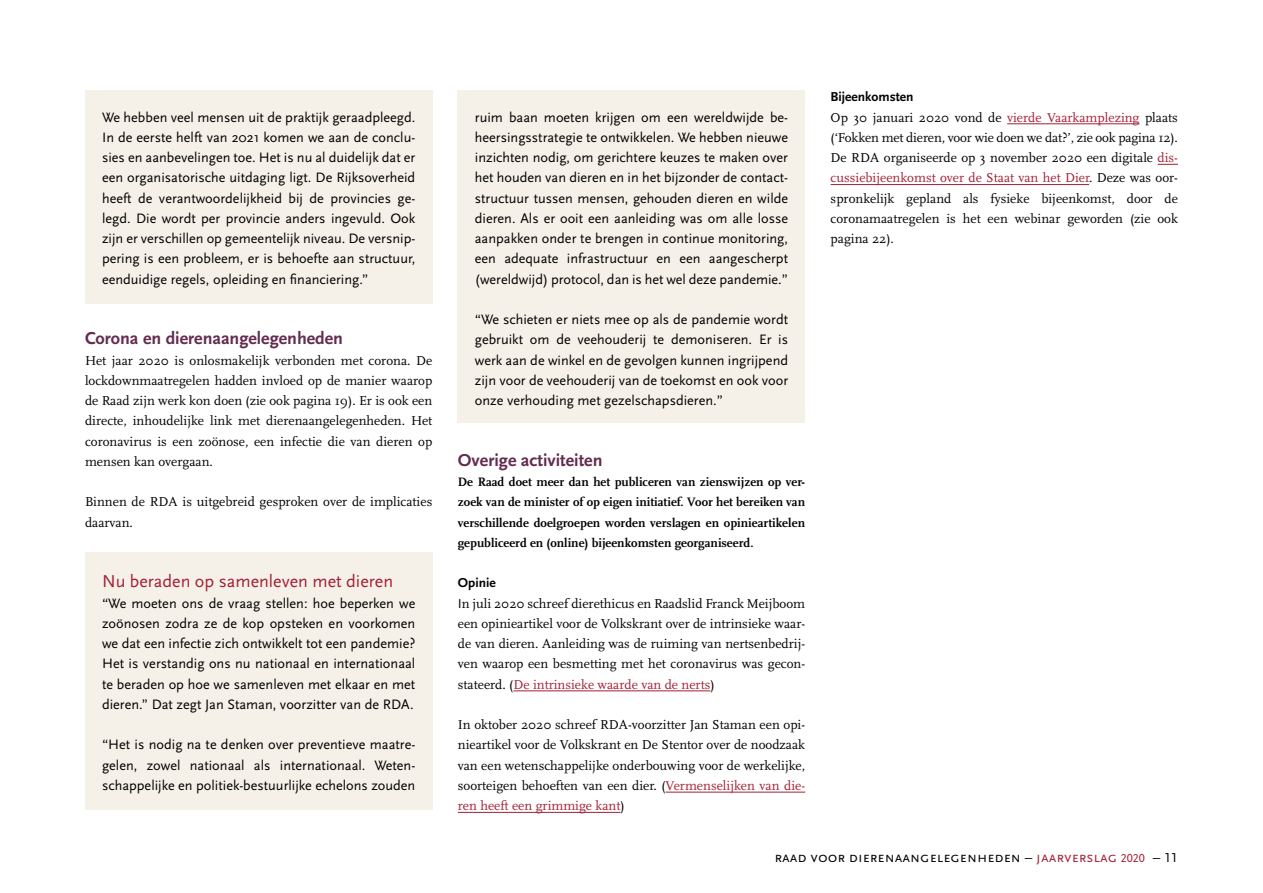
<style>
.page{position:relative;width:1263px;height:893px;background:#fff}
.page>*{position:absolute;margin:0;border:0;box-sizing:border-box;transform-origin:0 0}
.H3_Alineakop_paars{font:700 18px "Scala Sans Pro";color:#632c50}
.P_Kopjes_qoute{font:18px "Scala Sans Pro";color:#a42035}
.t1{font:15px "Scala Sans Caps";color:#000}
.P_Platte_tekst_-_voo{font:14.25px/20.2px "Scala Sans Pro";color:#000;text-align:justify}
.P_Platte_tekst_-_voo-2{font:14.25px/20.2px "Scala Sans Pro";color:#000;text-align:justify}
.P_Platte_tekst{font:13.5px/20.2px "Scala";color:#000;text-align:justify}
.P_Platte_tekst-2{font:700 13.5px "Scala Sans Pro";color:#000}
.H4_Subalineakop{font:700 13.5px "Scala Sans Pro";color:#000}
.P_Kleine_outro-tekst{font:700 12.75px/20.2px "Scala Pro";color:#000;text-align:justify}
.s1{font-style:inherit}
.s2{font-family:"Scala Sans Pro"}
.s3{color:#a42035}
.s4{font-size:12px;color:#a42035}
.s5{font-size:13.5px}
</style>
<div class="page">
<hr style="left:513px;top:691px;width:197px;height:1px;background:#a42035">
<hr style="left:666px;top:792px;width:139px;height:1px;background:#a42035">
<hr style="left:458px;top:812px;width:162px;height:1px;background:#a42035">
<hr style="left:1007px;top:124px;width:132px;height:1px;background:#a42035">
<svg style="left:1157px;top:164px;width:21px;height:1px"></svg>
<hr style="left:831px;top:184px;width:258px;height:1px;background:#a42035">
<div style="left:85px;top:90px;width:347px;height:214px;background:#f5f1e9"></div>
<div style="left:85px;top:553px;width:347px;height:257px;background:#f5f1e9"></div>
<div style="left:458px;top:90px;width:347px;height:332px;background:#f5f1e9"></div>
<p class="P_Platte_tekst_-_voo" style="left:102px;top:107px;width:315px">We hebben veel mensen uit de praktijk geraadpleegd.<br>In de eerste helft van 2021 komen we aan de conclu&shy;sies en aanbevelingen toe. Het is nu al duidelijk dat er een organisatorische uitdaging ligt. De Rijksoverheid heeft de verantwoordelijkheid bij de provincies ge&shy;legd. Die wordt per provincie anders ingevuld. Ook zijn er verschillen op gemeentelijk niveau. De versnip&shy;pering is een probleem, er is behoefte aan structuur, eenduidige regels, opleiding en financiering.”</p>
<h3 class="H3_Alineakop_paars" style="left:85px;top:326px;width:260px">Corona en dierenaangelegenheden</h3>
<p class="P_Platte_tekst" style="left:85px;top:350px;width:349px">Het jaar 2020 is onlosmakelijk verbonden met corona. De lockdownmaatregelen hadden invloed op de manier waarop de Raad zijn werk kon doen (zie ook pagina 19). Er is ook een directe, inhoudelijke link met dierenaangelegenheden. Het coronavirus is een zoönose, een infectie die van dieren op mensen kan overgaan.</p>
<p class="P_Platte_tekst" style="left:85px;top:492px;width:349px">Binnen de RDA is uitgebreid gesproken over de implicaties daarvan.</p>
<p class="P_Kopjes_qoute" style="left:102px;top:569px;width:293px">Nu beraden op samenleven met dieren</p>
<p class="P_Platte_tekst_-_voo" style="left:102px;top:593px;width:315px">“We moeten ons de vraag stellen: hoe beperken we zoönosen zodra ze de kop opsteken en voorkomen we dat een infectie zich ontwikkelt tot een pandemie?<br>Het is verstandig ons nu nationaal en internationaal te beraden op hoe we samenleven met elkaar en met dieren.” Dat zegt Jan Staman, voorzitter van de RDA.</p>
<p class="P_Platte_tekst_-_voo" style="left:102px;top:735px;width:315px">“Het is nodig na te denken over preventieve maatre&shy;gelen, zowel nationaal als internationaal. Weten&shy;schappelijke en politiek-bestuurlijke echelons zouden</p>
<p class="P_Platte_tekst_-_voo-2" style="left:475px;top:106px;width:315px"><span class="s1">ruim</span> baan moeten krijgen om een wereldwijde be&shy;heersingsstrategie te ontwikkelen. We hebben nieuwe inzichten nodig, om gerichtere keuzes te maken over het houden van dieren en in het bijzonder de contact&shy;structuur tussen mensen, gehouden dieren en wilde dieren. Als er ooit een aanleiding was om alle losse aanpakken onder te brengen in continue monitoring, een adequate infrastructuur en een aangescherpt (wereldwijd) protocol, dan is het wel deze pandemie.”</p>
<p class="P_Platte_tekst_-_voo-2" style="left:475px;top:309px;width:315px">“We schieten er niets mee op als de pandemie wordt gebruikt om de veehouderij te demoniseren. Er is werk aan de winkel en de gevolgen kunnen ingrijpend zijn voor de veehouderij van de toekomst en ook voor onze verhouding met gezelschapsdieren.”</p>
<h3 class="H3_Alineakop_paars" style="left:458px;top:447px;width:146px">Overige activiteiten</h3>
<p class="P_Kleine_outro-tekst" style="left:458px;top:472px;width:349px">De Raad doet meer dan het publiceren van zienswijzen op ver&shy;zoek van de minister of op eigen initiatief. Voor het bereiken van verschillende doelgroepen worden verslagen en opinieartikelen gepubliceerd en (online) bijeenkomsten georganiseerd.</p>
<h4 class="H4_Subalineakop" style="left:458px;top:574px;width:39px">Opinie</h4>
<p class="P_Platte_tekst" style="left:458px;top:593px;width:349px"><span class="s2">I</span>n juli 2020 schreef dierethicus en Raadslid Franck Meijboom een opinieartikel voor de Volkskrant over de intrinsieke waar&shy;de van dieren. Aanleiding was de ruiming van nertsenbedrij&shy;ven waarop een besmetting met het coronavirus was gecon&shy;stateerd. (<span class="s3">De intrinsieke waarde van de nerts</span>)</p>
<p class="P_Platte_tekst" style="left:458px;top:715px;width:349px">In oktober 2020 schreef RDA-voorzitter Jan Staman een opi&shy;nieartikel voor de Volkskrant en De Stentor over de noodzaak van een wetenschappelijke onderbouwing voor de werkelijke, soorteigen behoeften van een dier. (<span class="s3">Vermenselijken van die&shy;ren heeft een grimmige kant</span>)</p>
<p class="P_Platte_tekst-2" style="left:831px;top:88px;width:84px">Bijeenkomsten</p>
<p class="P_Platte_tekst" style="left:831px;top:107px;width:349px">Op 30 januari 2020 vond de <span class="s3">vierde Vaarkamplezing</span> plaats (‘Fokken met dieren, voor wie doen we dat?’, zie ook pagina 12).<br>De RDA organiseerde op 3 november 2020 een digitale <span class="s3">dis&shy;cussiebijeenkomst over de Staat van het Dier</span>. Deze was oor&shy;spronkelijk gepland als fysieke bijeenkomst, door de coronamaatregelen is het een webinar geworden (zie ook pagina 22).</p>
<p class="t1" style="left:774px;top:849px;width:405px">raad voor dierenaangelegenheden – <span class="s3">jaarverslag</span> <span class="s4">2020</span> – <span class="s5">11</span></p>
</div>
